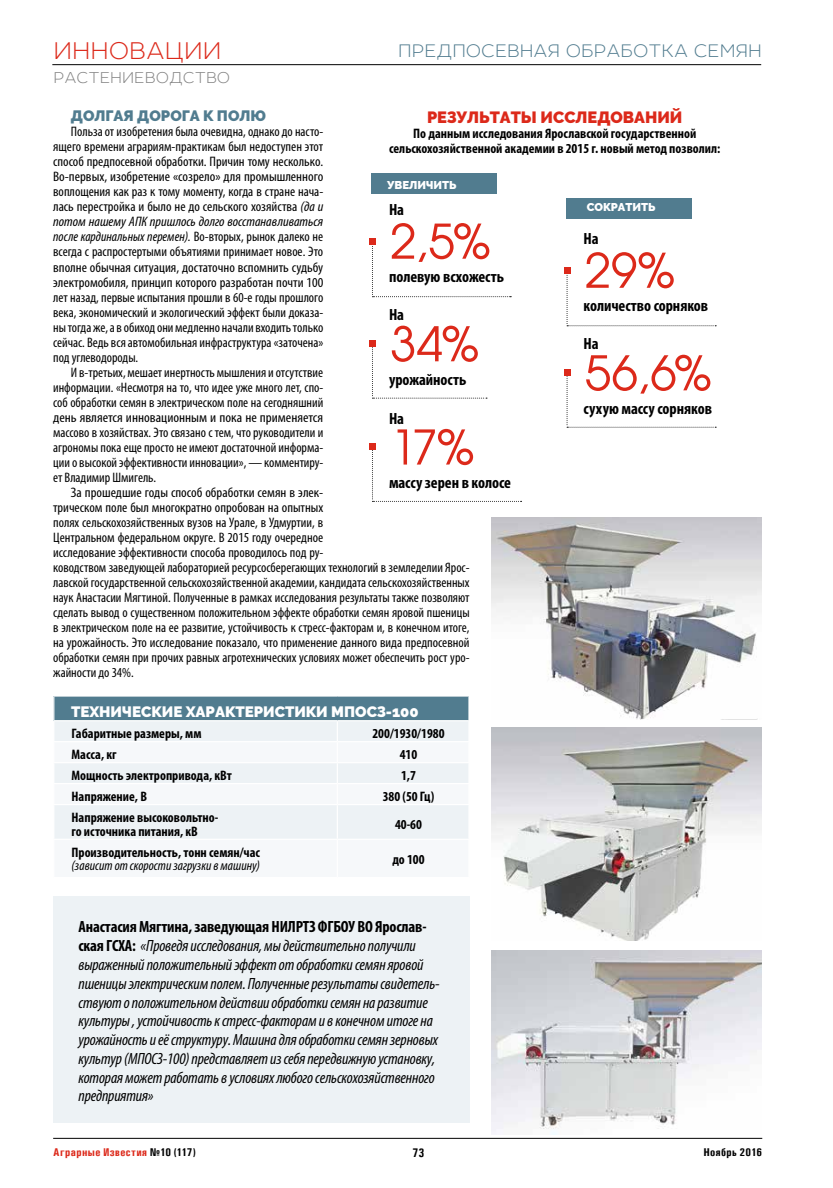
<style>
.page{position:relative;width:833px;height:1188px;background:#fff}
.page>*{position:absolute;margin:0;border:0;box-sizing:border-box;transform-origin:0 0}
.t1{font:50px "Avanti";color:#dc291a}
.t2{font:100 25px "Leto Sans";color:#dc291a}
.t3{font:100 18.75px "Leto Sans";color:#517c8f}
.t4{font:italic condensed 16.25px/18.8px "Myriad Pro";letter-spacing:-.01em;color:#000}
.t5{font:700 condensed 16.25px "Myriad Pro";letter-spacing:-.005em;color:#000}
.t6{font:900 16.25px "Raleway";color:#dc291a}
.t7{font:100 16.25px "Leto Sans";color:#818181}
.t8{font:900 15px "Raleway";color:#fff}
.t9{font:900 15px "Raleway";color:#517c8f}
.t10{font:condensed 13.75px/15px "Myriad Pro";color:#000;text-align:justify}
.t11{font:condensed 13.75px/15px "Myriad Pro";color:#000;scale:1.06 1}
.t12{font:700 condensed 13.75px/13.8px "Myriad Pro";color:#000}
.t13{font:italic condensed 13.75px "Myriad Pro";color:#000}
.t14{font:700 12.5px "Univers Condensed";color:#000}
.t15{font:700 11.25px "Univers Condensed";letter-spacing:.03em;color:#dc291a;scale:1.05 1}
.t16{font:900 11.25px "Raleway";color:#fff}
.t17{font:700 11.25px "Univers Condensed";letter-spacing:.03em;color:#000;scale:1.05 1}
.s1{font-style:italic}
.s2{font-weight:700;font-style:normal}
.s3{color:#000}
</style>
<div class="page">
<hr style="left:53px;top:1137px;width:709px;height:1px;background:#000">
<div style="left:371px;top:173px;width:126px;height:21px;background:#517c8f"></div>
<div style="left:566px;top:198px;width:126px;height:20px;background:#517c8f"></div>
<hr style="left:52px;top:64px;width:709px;height:1px;background:#000">
<div style="left:53px;top:896px;width:416px;height:226px;background:#edf2f5"></div>
<img style="left:491px;top:517px;width:271px;height:202px">
<img style="left:491px;top:727px;width:271px;height:213px">
<img style="left:491px;top:950px;width:271px;height:183px">
<div style="left:54px;top:695px;width:415px;height:25px;background:#517c8f"></div>
<div style="left:54px;top:721px;width:414px;height:19px;background:#edf2f5"></div>
<svg style="left:54px;top:763px;width:414px;height:75px;fill:#edf2f5"></svg>
<hr style="left:53px;top:695px;width:284px;height:1px;background:#fff">
<hr style="left:337px;top:695px;width:132px;height:1px;background:#fff">
<hr style="left:53px;top:782px;width:284px;height:2px;background:#fff">
<svg style="left:53px;top:696px;width:1px;height:25px"></svg>
<hr style="left:337px;top:782px;width:132px;height:2px;background:#fff">
<svg style="left:337px;top:721px;width:1px;height:82px"></svg>
<svg style="left:468px;top:696px;width:1px;height:25px"></svg>
<hr style="left:53px;top:803px;width:284px;height:2px;background:#fff">
<hr style="left:337px;top:803px;width:132px;height:2px;background:#fff">
<hr style="left:337px;top:805px;width:1px;height:33px;background:#fff">
<svg style="left:370px;top:238px;width:141px;height:59px"></svg>
<svg style="left:564px;top:267px;width:152px;height:59px"></svg>
<svg style="left:370px;top:340px;width:117px;height:58px"></svg>
<svg style="left:566px;top:370px;width:150px;height:57px"></svg>
<div style="left:564px;top:369px;width:6px;height:7px;background:#dc291a"></div>
<svg style="left:370px;top:444px;width:151px;height:57px"></svg>
<h2 class="t2" style="left:53px;top:34px;width:149px">Инновации</h2>
<p class="t7" style="left:53px;top:67px;width:178px">растени еводство</p>
<h3 class="t3" style="left:398px;top:38px;width:365px">предпосевная обработка семян</h3>
<p class="t6" style="left:427px;top:107px;width:42px">РЕЗУЛЬТАТЫ</p>
<p class="t6" style="left:540px;top:107px;width:25px">ИССЛЕ</p>
<p class="t6" style="left:597px;top:107px;width:26px">ДОВАН</p>
<p class="t6" style="left:657px;top:107px;width:24px">ИЙ</p>
<p class="t12" style="left:389px;top:125px;width:333px;line-height:15px;text-align:center">По данным исследования Ярославской государственной сельскохозяйственной академии в 2015 г. новый метод позволил:</p>
<p class="t16" style="left:387px;top:178px;width:71px">увеличить</p>
<p class="t16" style="left:587px;top:201px;width:70px">сократить</p>
<h1 class="t1" style="left:390px;top:215px;width:102px">2,5%</h1>
<p class="t5" style="left:389px;top:266px;width:117px">полевую всхожесть</p>
<p class="t9" style="left:71px;top:107px;width:197px">Долгая дорога к полю</p>
<p class="t10" style="left:53px;top:124px;width:272px;text-indent:18px">Польза от изобретения была очевидна, однако до насто&shy;ящего времени аграриям-практикам был недоступен этот способ предпосевной обработки. Причин тому несколько.<br>Во-первых, изобретение «созрело» для промышленного воплощения как раз к тому моменту, когда в стране нача&shy;лась перестройка и было не до сельского хозяйства <span class="s1">(да и потом нашему АПК пришлось долго восстанавливаться после кардинальных перемен).</span> Во-вторых, рынок далеко не всегда с распростертыми объятиями принимает новое. Это вполне обычная ситуация, достаточно вспомнить судьбу электромобиля, принцип которого разработан почти 100 лет назад, первые испытания прошли в 60-е годы прошлого века, экономический и экологический эффект были доказа&shy;ны тогда же, а в обиход они медленно начали входить только сейчас. Ведь вся автомобильная инфраструктура «заточена» под углеводороды.</p>
<p class="t10" style="left:53px;top:364px;width:272px;text-indent:18px">И в-третьих, мешает инертность мышления и отсутствие информации. «Несмотря на то, что идее уже много лет, спо&shy;соб обработки семян в электрическом поле на сегодняшний день является инновационным и пока не применяется массово в хозяйствах. Это связано с тем, что руководители и агрономы пока еще просто не имеют достаточной информа&shy;ции о высокой эффективности инновации», — комментиру&shy;ет Владимир Шмигель.</p>
<p class="t11" style="left:53px;top:484px;width:394px;text-indent:18px">За прошедшие годы способ обработки семян в элек-<br>трическом поле был многократно опробован на опытных<br>полях сельскохозяйственных вузов на Урале, в Удмуртии, в<br>Центральном федеральном округе. В 2015 году очередное<br>исследование эффективности способа проводилось под ру-<br>ководством заведующей лабораторией ресурсосберегающих технологий в земледелии Ярос&shy;лавской государственной сельскохозяйственной академии, кандидата сельскохозяйственных наук Анастасии Мягтиной. Полученные в рамках исследования результаты также позволяют сделать вывод о существенном положительном эффекте обработки семян яровой пшеницы в электрическом поле на ее развитие, устойчивость к стресс-факторам и, в конечном итоге, на урожайность. Это исследование показало, что применение данного вида предпосевной обработки семян при прочих равных агротехнических условиях может обеспечить рост уро&shy;жайности до 34%.</p>
<p class="t8" style="left:71px;top:703px;width:273px">Технические характеристики МПОС</p>
<p class="t8" style="left:377px;top:703px;width:43px">З-100</p>
<p class="t12" style="left:71px;top:726px;width:132px">Габаритные размеры, мм</p>
<p class="t12" style="left:372px;top:726px;width:74px">200/1930/1980</p>
<p class="t12" style="left:71px;top:747px;width:47px">Масса, кг</p>
<p class="t12" style="left:400px;top:747px;width:19px">410</p>
<p class="t12" style="left:71px;top:768px;width:162px">Мощность электропривода, кВт</p>
<p class="t12" style="left:401px;top:768px;width:16px">1,7</p>
<p class="t12" style="left:71px;top:789px;width:77px">Напряжение, В</p>
<p class="t12" style="left:383px;top:789px;width:53px">380 (50 Гц)</p>
<p class="t12" style="left:71px;top:810px;width:148px">Напряжение высоковольтно&shy;го источника питания, кВ</p>
<p class="t12" style="left:395px;top:816px;width:28px">40-60</p>
<p class="t12" style="left:71px;top:844px;width:190px">Производительность, тонн семян/час</p>
<p class="t13" style="left:71px;top:857px;width:190px">(зависит от скорости загрузки в машину)</p>
<p class="t5" style="left:389px;top:200px;width:17px">На</p>
<p class="t5" style="left:583px;top:229px;width:17px">На</p>
<h1 class="t1" style="left:585px;top:244px;width:91px">29%</h1>
<p class="t5" style="left:583px;top:295px;width:126px">количество сорняков</p>
<p class="t5" style="left:389px;top:304px;width:17px">На</p>
<h1 class="t1" style="left:390px;top:318px;width:90px">34%</h1>
<p class="t5" style="left:389px;top:369px;width:79px">урожайность</p>
<p class="t5" style="left:583px;top:333px;width:17px">На</p>
<h1 class="t1" style="left:585px;top:347px;width:128px">56,6%</h1>
<p class="t5" style="left:583px;top:398px;width:130px">сухую массу сорняков</p>
<p class="t5" style="left:389px;top:408px;width:17px">На</p>
<h1 class="t1" style="left:390px;top:421px;width:85px">17%</h1>
<p class="t5" style="left:389px;top:472px;width:124px">массу зерен в колосе</p>
<p class="t12" style="left:392px;top:851px;width:34px">до 100</p>
<p class="t4" style="left:78px;top:917px;width:363px"><span class="s2">Анастасия Мягтина, заведующая НИЛРТЗ ФГБОУ ВО Ярослав&shy;ская ГСХА:</span> «Проведя исследования, мы действительно получили выраженный положительный эффект от обработки семян яровой пшеницы электрическим полем. Полученные результаты свидетель&shy;ствуют о положительном действии обработки семян на развитие культуры , устойчивость к стресс-факторам и в конечном итоге на урожайность и её структуру. Машина для обработки семян зерновых культур (МПОСЗ-100) представляет из себя передвижную установку, которая может работать в условиях любого сельскохозяйственного предприятия»</p>
<p class="t15" style="left:53px;top:1144px;width:137px">Аграрные Известия <span class="s3">№10 (117)</span></p>
<p class="t14" style="left:412px;top:1144px;width:13px">73</p>
<p class="t17" style="left:703px;top:1144px;width:58px">Ноябрь 2016</p>
</div>
